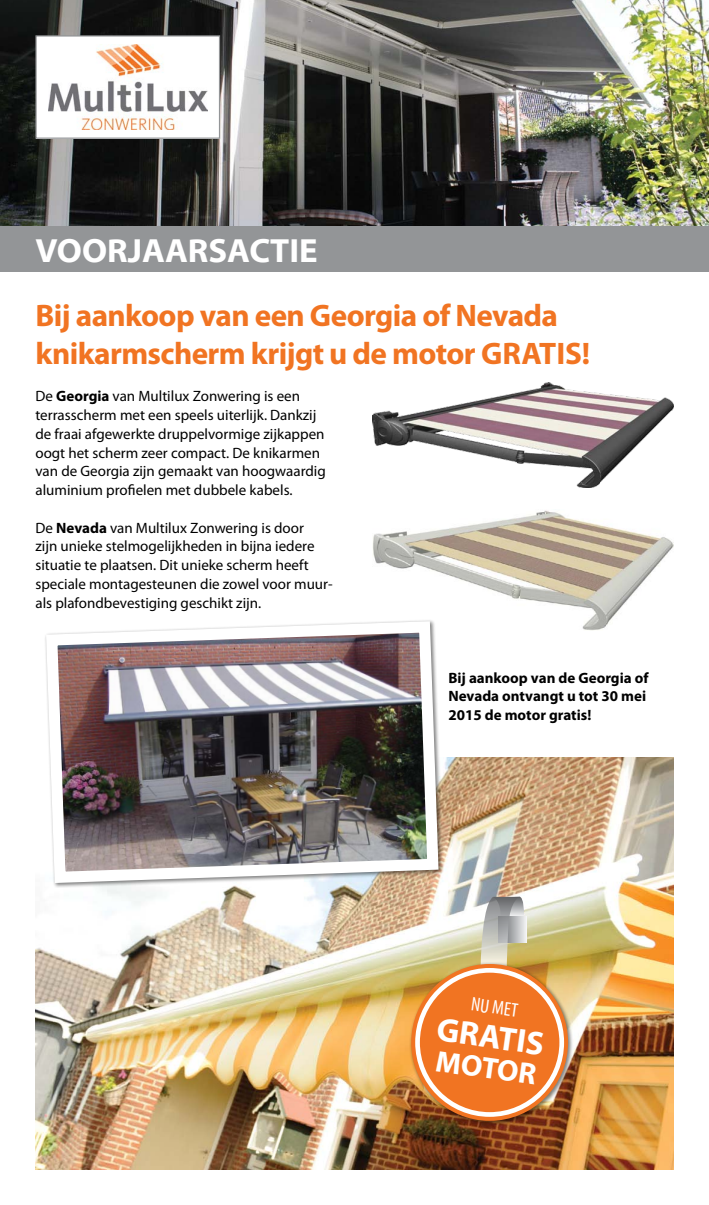
<style>
.page{position:relative;width:709px;height:1205px;background:#fff}
.page>*{position:absolute;margin:0;border:0;box-sizing:border-box;transform-origin:0 0}
.t1{font:700 33.75px "Myriad Web Pro";color:#fff}
.t2{font:700 33.5px "Myriad Pro";color:#fff}
.t3{font:700 31.25px/37.5px "Myriad Pro";letter-spacing:-.02em;color:#f17422}
.t4{font:700 30px "Myriad Pro";color:#fff}
.t5{font:condensed 19.62px "Myriad Pro";color:#fff}
.t6{font:15px/18.8px "Myriad Pro";color:#000}
.t7{font:700 15px/18.8px "Myriad Pro";color:#000}
.s1{font-weight:700}
</style>
<div class="page">
<img style="left:0;top:0;width:709px;height:227px">
<div style="left:0;top:227px;width:709px;height:45px;background:#939597"></div>
<img style="left:373px;top:510px;width:300px;height:120px">
<img style="left:35px;top:758px;width:638px;height:411px">
<img style="left:40px;top:615px;width:404px;height:274px">
<div style="left:498px;top:917px;width:28px;height:25px;background:#eaebeb"></div>
<svg style="left:479px;top:896px;width:45px;height:66px;background:#bab8ac"></svg>
<div style="left:409px;top:962px;width:165px;height:164px;background:#000;opacity:.5"></div>
<svg style="left:411px;top:964px;width:157px;height:157px;fill:#f17422"></svg>
<div style="left:417px;top:970px;width:144px;height:144px;background:#f17422;border-radius:50%"></div>
<div style="left:415px;top:968px;width:149px;height:149px;border:5px solid #fff;border-radius:50%"></div>
<img style="left:372px;top:383px;width:301px;height:105px">
<div style="left:36px;top:36px;width:183px;height:102px;background:#fff"></div>
<img style="left:48px;top:44px;width:159px;height:86px">
<div style="left:35px;top:35px;width:185px;height:104px;border:1px solid #939597"></div>
<h1 class="t1" style="left:35px;top:232px;width:284px">VOORJAARSACTIE</h1>
<h3 class="t3" style="left:35px;top:296px;width:556px">Bij aankoop van een Georgia of Nevada knikarmscherm krijgt u de motor gratis!</h3>
<p class="t6" style="left:35px;top:387px;width:292px">De <span class="s1">Georgia</span> van Multilux Zonwering is een terrasscherm met een speels uiterlijk. Dankzij de fraai afgewerkte druppelvormige zijkappen oogt het scherm zeer compact. De knikarmen van de Georgia zijn gemaakt van hoogwaardig aluminium profielen met dubbele kabels.</p>
<p class="t6" style="left:35px;top:518px;width:299px">De <span class="s1">Nevada</span> van Multilux Zonwering is door<br>zijn unieke stelmogelijkheden in bijna iedere situatie te plaatsen. Dit unieke scherm heeft speciale montagesteunen die zowel voor muur&shy;als plafondbevestiging geschikt zijn.</p>
<p class="t7" style="left:448px;top:668px;width:202px">Bij aankoop van de Georgia of<br>Nevada ontvangt u tot 30 mei<br>2015 de motor gratis!</p>
<h3 class="t5" style="left:473px;top:992px;width:48px;rotate:8deg">NU MET</h3>
<h2 class="t2" style="left:440px;top:1007px;width:46px;rotate:8deg">GRATIS</h2>
<h3 class="t4" style="left:439px;top:1041px;width:103px;rotate:8deg">MOTOR</h3>
</div>
